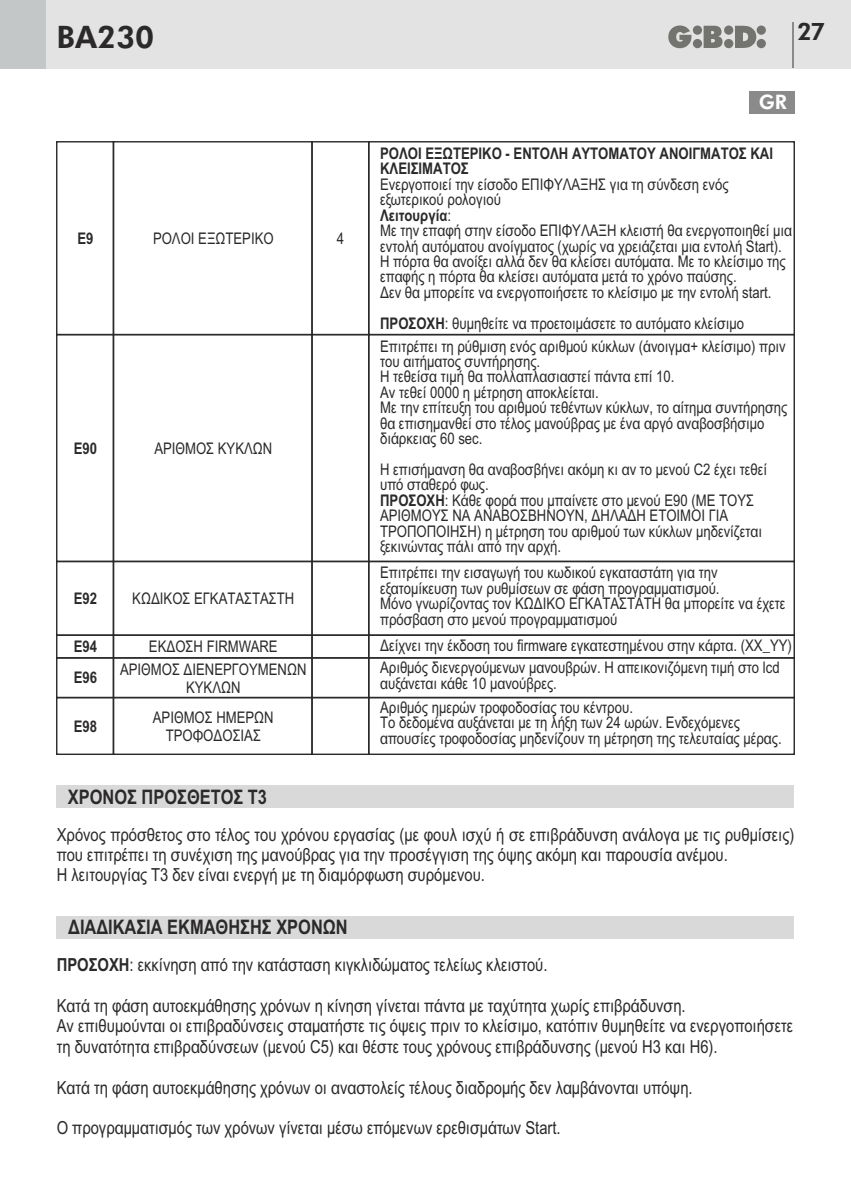
<style>
.page{position:relative;width:851px;height:1191px;background:#fff}
.page>*{position:absolute;margin:0;border:0;box-sizing:border-box;transform-origin:0 0}
.t1{font:800 31px "Futura BT";color:#2b2929}
.t2{font:800 24px "Futura BT";color:#2b2929}
.t3{font:700 20px "Arial Narrow";color:#2b2929}
.t4{font:800 20px "Futura BT";color:#fff}
.t5{font:18px/20.4px "Arial Narrow";color:#2b2929}
.t6{font:16px/15.4px "Arial Narrow";color:#2b2929}
.t7{font:700 16px/31.2px "Arial Narrow";color:#2b2929}
.s1{font-weight:700}
</style>
<div class="page">
<div style="left:0;top:0;width:850px;height:68px;background:#e3e3e3"></div>
<div style="left:0;top:0;width:45px;height:68px;background:#c4c7c7"></div>
<svg style="left:668px;top:26px;width:97px;height:22px"></svg>
<hr style="left:792px;top:23px;width:2px;height:45px;background:#8a8a8a">
<div style="left:748px;top:91px;width:46px;height:22px;background:#8a8a8a"></div>
<svg style="left:56px;top:141px;width:739px;height:614px"></svg>
<div style="left:57px;top:785px;width:737px;height:23px;background:#d9d9d9"></div>
<div style="left:57px;top:916px;width:737px;height:22px;background:#d9d9d9"></div>
<h1 class="t1" style="left:56px;top:24px;width:99px">BA230</h1>
<h2 class="t2" style="left:797px;top:22px;width:29px">27</h2>
<p class="t7" style="left:77px;top:224px;width:18px">E9</p>
<p class="t6" style="left:153px;top:232px;width:122px">ΡΟΛΟΙ ΕΞΩΤΕΡΙΚΟ</p>
<p class="t6" style="left:337px;top:232px;width:9px">4</p>
<p class="t7" style="left:74px;top:434px;width:25px">E90</p>
<p class="t6" style="left:154px;top:442px;width:119px">ΑΡΙΘΜΟΣ ΚΥΚΛΩΝ</p>
<p class="t7" style="left:74px;top:584px;width:25px">E92</p>
<p class="t7" style="left:74px;top:632px;width:25px">E94<br>E96</p>
<p class="t7" style="left:74px;top:712px;width:25px">E98</p>
<p class="t6" style="left:132px;top:592px;width:163px">ΚΩΔΙΚΟΣ ΕΓΚΑΤΑΣΤΑΣΤΗ</p>
<p class="t6" style="left:120px;top:637px;width:188px;line-height:22.2px;text-align:center">ΕΚΔΟΣΗ FIRMWARE<br>ΑΡΙΘΜΟΣ ΔΙΕΝΕΡΓΟΥΜΕΝΩΝ</p>
<p class="t6" style="left:153px;top:673px;width:122px;line-height:30px;text-align:center">ΚΥΚΛΩΝ<br>ΑΡΙΘΜΟΣ ΗΜΕΡΩΝ</p>
<p class="t6" style="left:166px;top:729px;width:97px">ΤΡΟΦΟΔΟΣΙΑΣ</p>
<p class="t3" style="left:68px;top:789px;width:201px">ΧΡΟΝΟΣ ΠΡΟΣΘΕΤΟΣ T3</p>
<p class="t4" style="left:758px;top:94px;width:30px">GR</p>
<p class="t7" style="left:380px;top:147px;width:394px;line-height:15.6px">ΡΟΛΟΙ ΕΞΩΤΕΡΙΚΟ - ΕΝΤΟΛΗ ΑΥΤΟΜΑΤΟΥ ΑΝΟΙΓΜΑΤΟΣ ΚΑΙ<br>ΚΛΕΙΣΙΜΑΤΟΣ</p>
<p class="t6" style="left:380px;top:178px;width:413px">Ενεργοποιεί την είσοδο ΕΠΙΦΥΛΑΞΗΣ για τη σύνδεση ενός εξωτερικού ρολογιού<br><span class="s1">Λειτουργία</span>:<br>Με την επαφή στην είσοδο ΕΠΙΦΥΛΑΞΗ κλειστή θα ενεργοποιηθεί μια εντολή αυτόματου ανοίγματος (χωρίς να χρειάζεται μια εντολή Start).<br>Η πόρτα θα ανοίξει αλλά δεν θα κλείσει αυτόματα. Με το κλείσιμο της επαφής η πόρτα θα κλείσει αυτόματα μετά το χρόνο παύσης.<br>Δεν θα μπορείτε να ενεργοποιήσετε το κλείσιμο με την εντολή start.</p>
<p class="t6" style="left:380px;top:313px;width:407px;line-height:23px"><span class="s1">ΠΡΟΣΟΧΗ</span>: θυμηθείτε να προετοιμάσετε το αυτόματο κλείσιμο<br>Επιτρέπει τη ρύθμιση ενός αριθμού κύκλων (άνοιγμα+ κλείσιμο) πριν</p>
<p class="t6" style="left:380px;top:355px;width:409px">του αιτήματος συντήρησης.<br>Η τεθείσα τιμή θα πολλαπλασιαστεί πάντα επί 10.<br>Αν τεθεί 0000 η μέτρηση αποκλείεται.<br>Με την επίτευξη του αριθμού τεθέντων κύκλων, το αίτημα συντήρησης θα επισημανθεί στο τέλος μανούβρας με ένα αργό αναβοσβήσιμο διάρκειας 60 sec.</p>
<p class="t6" style="left:380px;top:463px;width:388px">Η επισήμανση θα αναβοσβήνει ακόμη κι αν το μενού C2 έχει τεθεί υπό σταθερό φως.<br><span class="s1">ΠΡΟΣΟΧΗ</span>: Κάθε φορά που μπαίνετε στο μενού Ε90 (ΜΕ ΤΟΥΣ ΑΡΙΘΜΟΥΣ ΝΑ ΑΝΑΒΟΣΒΗΝΟΥΝ, ΔΗΛΑΔΗ ΕΤΟΙΜΟΙ ΓΙΑ ΤΡΟΠΟΠΟΙΗΣΗ) η μέτρηση του αριθμού των κύκλων μηδενίζεται ξεκινώντας πάλι από την αρχή.</p>
<p class="t6" style="left:380px;top:566px;width:407px">Επιτρέπει την εισαγωγή του κωδικού εγκαταστάτη για την εξατομίκευση των ρυθμίσεων σε φάση προγραμματισμού.<br>Μόνο γνωρίζοντας τον ΚΩΔΙΚΟ ΕΓΚΑΤΑΣΤΑΤΗ θα μπορείτε να έχετε πρόσβαση στο μενού προγραμματισμού</p>
<p class="t6" style="left:380px;top:635px;width:413px;line-height:22.6px">Δείχνει την έκδοση του firmware εγκατεστημένου στην κάρτα. (XX_YY)<br>Αριθμός διενεργούμενων μανουβρών. Η απεικονιζόμενη τιμή στο lcd</p>
<p class="t6" style="left:380px;top:672px;width:254px;line-height:24.2px">αυξάνεται κάθε 10 μανούβρες.<br>Αριθμός ημερών τροφοδοσίας του κέντρου.</p>
<p class="t6" style="left:380px;top:716px;width:403px">Το δεδομένα αυξάνεται με τη λήξη των 24 ωρών. Ενδεχόμενες απουσίες τροφοδοσίας μηδενίζουν τη μέτρηση της τελευταίας μέρας.</p>
<p class="t5" style="left:57px;top:825px;width:738px">Χρόνος πρόσθετος στο τέλος του χρόνου εργασίας (με φουλ ισχύ ή σε επιβράδυνση ανάλογα με τις ρυθμίσεις) που επιτρέπει τη συνέχιση της μανούβρας για την προσέγγιση της όψης ακόμη και παρουσία ανέμου.<br>Η λειτουργίας T3 δεν είναι ενεργή με τη διαμόρφωση συρόμενου.</p>
<p class="t3" style="left:68px;top:920px;width:281px">ΔΙΑΔΙΚΑΣΙΑ ΕΚΜΑΘΗΣΗΣ ΧΡΟΝΩΝ</p>
<p class="t5" style="left:57px;top:956px;width:492px"><span class="s1">ΠΡΟΣΟΧΗ</span>: εκκίνηση από την κατάσταση κιγκλιδώματος τελείως κλειστού.</p>
<p class="t5" style="left:57px;top:997px;width:737px">Κατά τη φάση αυτοεκμάθησης χρόνων η κίνηση γίνεται πάντα με ταχύτητα χωρίς επιβράδυνση.<br>Αν επιθυμούνται οι επιβραδύνσεις σταματήστε τις όψεις πριν το κλείσιμο, κατόπιν θυμηθείτε να ενεργοποιήσετε τη δυνατότητα επιβραδύνσεων (μενού C5) και θέστε τους χρόνους επιβράδυνσης (μενού H3 και H6).</p>
<p class="t5" style="left:57px;top:1078px;width:637px">Κατά τη φάση αυτοεκμάθησης χρόνων οι αναστολείς τέλους διαδρομής δεν λαμβάνονται υπόψη.</p>
<p class="t5" style="left:57px;top:1119px;width:505px">Ο προγραμματισμός των χρόνων γίνεται μέσω επόμενων ερεθισμάτων Start.</p>
</div>
